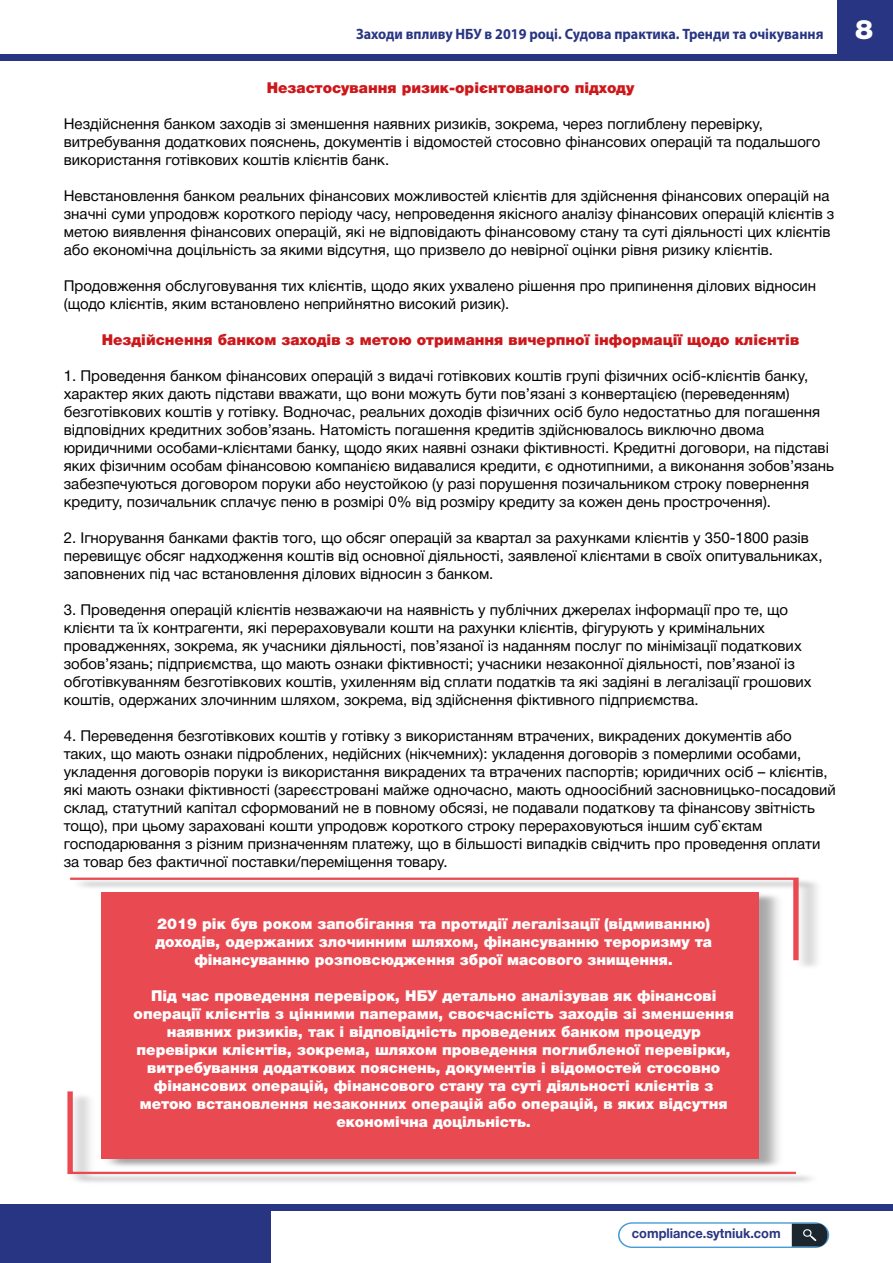
<style>
.page{position:relative;width:893px;height:1263px;background:#fff}
.page>*{position:absolute;margin:0;border:0;box-sizing:border-box;transform-origin:0 0}
.t1{font:15px/18px "Helvetica Neue Cyr";color:#000}
.t2{font:900 15px/18px "Helvetica Neue Cyr";color:#fff;text-align:center}
.t3{font:900 15px "Helvetica Neue Cyr";color:#cd171a}
.t4{font:700 15px "Myriad Pro";color:#283583;scale:.94 1}
.t5{font:700 13.5px "Helvetica Neue Cyr";color:#283583;scale:.95 1}
.s1{font-family:"Helvetica Neue Cyr";font-weight:900;font-size:27px;color:#fff}
</style>
<div class="page">
<svg style="left:70px;top:877px;width:731px;height:85px"></svg>
<svg style="left:67px;top:1091px;width:734px;height:84px"></svg>
<img style="left:98px;top:890px;width:690px;height:281px">
<div style="left:102px;top:892px;width:657px;height:266px;background:#e94951"></div>
<div style="left:837px;top:0;width:56px;height:56px;background:#283583"></div>
<div style="left:0;top:54px;width:893px;height:7px;background:#283583"></div>
<div style="left:0;top:1207px;width:271px;height:56px;background:#283583"></div>
<div style="left:0;top:1204px;width:893px;height:6px;background:#283583"></div>
<svg style="left:618px;top:1222px;width:211px;height:26px"></svg>
<p class="t4" style="left:356px;top:24px;width:551px">Заходи впливу НБУ в 2019 році. Судова практика. Тренди та очікування <span class="s1">8</span></p>
<p class="t3" style="left:267px;top:79px;width:369px">Незастосування ризик-орієнтованого підходу</p>
<p class="t1" style="left:64px;top:115px;width:758px">Нездійснення банком заходів зі зменшення наявних ризиків, зокрема, через поглиблену перевірку, витребування додаткових пояснень, документів і відомостей стосовно фінансових операцій та подальшого використання готівкових коштів клієнтів банк.</p>
<p class="t1" style="left:64px;top:187px;width:772px">Невстановлення банком реальних фінансових можливостей клієнтів для здійснення фінансових операцій на значні суми упродовж короткого періоду часу, непроведення якісного аналізу фінансових операцій клієнтів з метою виявлення фінансових операцій, які не відповідають фінансовому стану та суті діяльності цих клієнтів або економічна доцільність за якими відсутня, що призвело до невірної оцінки рівня ризику клієнтів.</p>
<p class="t1" style="left:64px;top:277px;width:754px">Продовження обслуговування тих клієнтів, щодо яких ухвалено рішення про припинення ділових відносин (щодо клієнтів, яким встановлено неприйнятно високий ризик).</p>
<p class="t3" style="left:102px;top:331px;width:699px">Нездійснення банком заходів з метою отримання вичерпної інформації щодо клієнтів</p>
<p class="t1" style="left:64px;top:367px;width:772px">1. Проведення банком фінансових операцій з видачі готівкових коштів групі фізичних осіб-клієнтів банку, характер яких дають підстави вважати, що вони можуть бути пов’язані з конвертацією (переведенням) безготівкових коштів у готівку. Водночас, реальних доходів фізичних осіб було недостатньо для погашення відповідних кредитних зобов’язань. Натомість погашення кредитів здійснювалось виключно двома юридичними особами-клієнтами банку, щодо яких наявні ознаки фіктивності. Кредитні договори, на підставі яких фізичним особам фінансовою компанією видавалися кредити, є однотипними, а виконання зобов’язань забезпечуються договором поруки або неустойкою (у разі порушення позичальником строку повернення кредиту, позичальник сплачує пеню в розмірі 0% від розміру кредиту за кожен день прострочення).</p>
<p class="t1" style="left:64px;top:529px;width:760px">2. Ігнорування банками фактів того, що обсяг операцій за квартал за рахунками клієнтів у 350-1800 разів перевищує обсяг надходження коштів від основної діяльності, заявленої клієнтами в своїх опитувальниках, заповнених під час встановлення ділових відносин з банком.</p>
<p class="t1" style="left:64px;top:601px;width:749px">3. Проведення операцій клієнтів незважаючи на наявність у публічних джерелах інформації про те, що клієнти та їх контрагенти, які перераховували кошти на рахунки клієнтів, фігурують у кримінальних провадженнях, зокрема, як учасники діяльності, пов’язаної із наданням послуг по мінімізації податкових зобов’язань; підприємства, що мають ознаки фіктивності; учасники незаконної діяльності, пов’язаної із обготівкуванням безготівкових коштів, ухиленням від сплати податків та які задіяні в легалізації грошових коштів, одержаних злочинним шляхом, зокрема, від здійснення фіктивного підприємства.</p>
<p class="t1" style="left:64px;top:727px;width:773px">4. Переведення безготівкових коштів у готівку з використанням втрачених, викрадених документів або таких, що мають ознаки підроблених, недійсних (нікчемних): укладення договорів з померлими особами, укладення договорів поруки із використання викрадених та втрачених паспортів; юридичних осіб – клієнтів, які мають ознаки фіктивності (зареєстровані майже одночасно, мають одноосібний засновницько-посадовий склад, статутний капітал сформований не в повному обсязі, не подавали податкову та фінансову звітність тощо), при цьому зараховані кошти упродовж короткого строку перераховуються іншим суб`єктам господарювання з різним призначенням платежу, що в більшості випадків свідчить про проведення оплати за товар без фактичної поставки/переміщення товару.</p>
<p class="t2" style="left:155px;top:915px;width:558px">2019 рік був роком запобігання та протидії легалізації (відмиванню) доходів, одержаних злочинним шляхом, фінансуванню тероризму та фінансуванню розповсюдження зброї масового знищення.</p>
<p class="t2" style="left:134px;top:987px;width:602px">Під час проведення перевірок, НБУ детально аналізував як фінансові операції клієнтів з цінними паперами, своєчасність заходів зі зменшення наявних ризиків, так і відповідність проведених банком процедур перевірки клієнтів, зокрема, шляхом проведення поглибленої перевірки, витребування додаткових пояснень, документів і відомостей стосовно фінансових операцій, фінансового стану та суті діяльності клієнтів з метою встановлення незаконних операцій або операцій, в яких відсутня економічна доцільність.</p>
<p class="t5" style="left:632px;top:1226px;width:158px">compliance.sytniuk.com</p>
</div>
